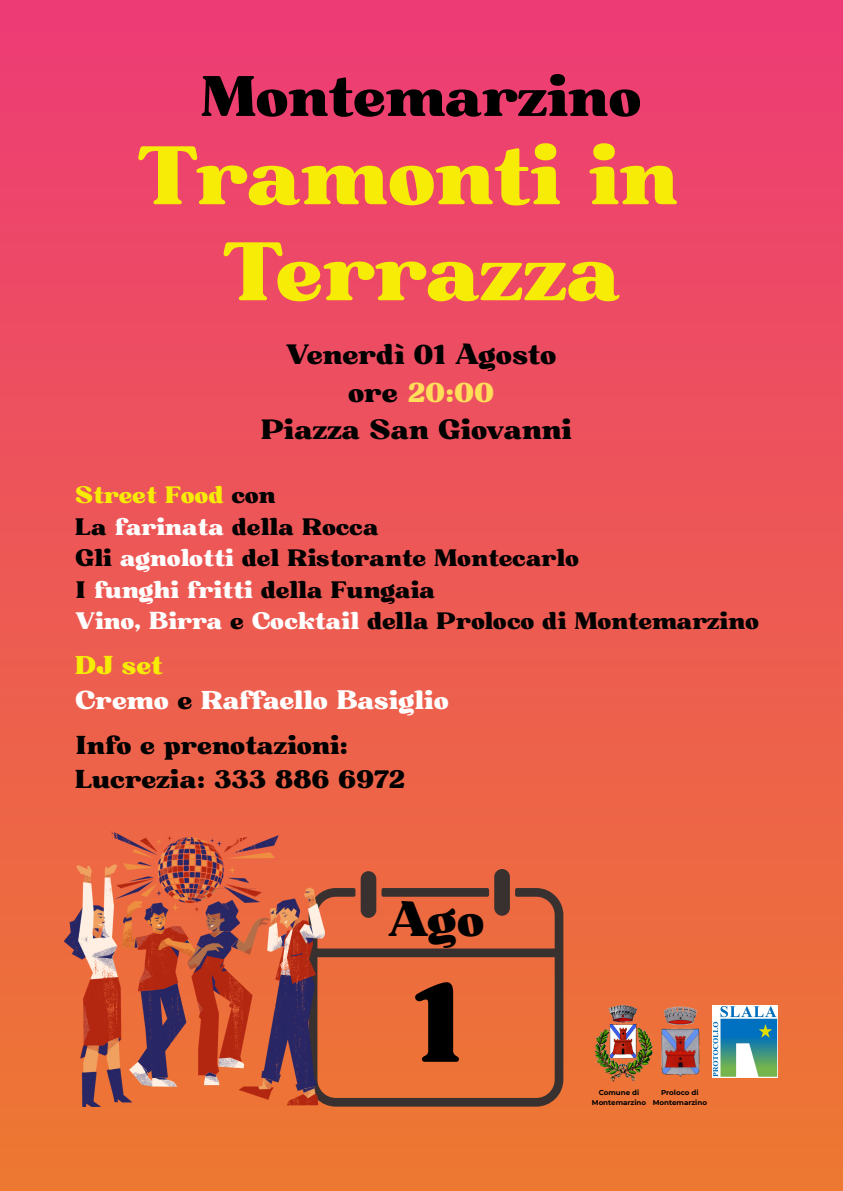
<style>
.page{position:relative;width:843px;height:1191px;background:#fff}
.page>*{position:absolute;margin:0;border:0;box-sizing:border-box;transform-origin:0 0}
.t1{font:110.8px "Bugaki";color:#000}
.t2{font:80px/96px "Bugaki";color:#f6ec05;text-align:center}
.t3{font:55px "Bugaki";color:#000}
.t4{font:45.9px "Bugaki";color:#000}
.t5{font:27px/37.5px "Bugaki";color:#000;text-align:center}
.t6{font:25px/34.5px "Bugaki";color:#000}
.t7{font:25px/34.5px "Bugaki";color:#fff}
.t8{font:23px/31.5px "Bugaki";color:#000}
.t9{font:700 7.1px/9.8px "Montserrat";color:#000;text-align:center}
.s1{color:#ffde59}
.s2{color:#f6ec05}
.s3{color:#fff}
.s4{color:#000}
</style>
<div class="page">
<div style="left:0;top:0;width:841px;height:1190px;background:linear-gradient(to bottom,#ed3b76,#ed7931)"></div>
<svg style="left:325px;top:887px;width:238px;height:219px;background:#d36639"></svg>
<div style="left:360px;top:871px;width:16px;height:46px;background:#38312f;border-radius:8px"></div>
<div style="left:494px;top:868px;width:15px;height:47px;background:#38312f;border-radius:8px"></div>
<svg style="left:65px;top:831px;width:260px;height:275px;background:#bf5d46"></svg>
<img style="left:594px;top:1005px;width:58px;height:77px">
<img style="left:656px;top:1002px;width:47px;height:79px">
<img style="left:712px;top:1005px;width:65px;height:71px">
<p class="t3" style="left:200px;top:62px;width:442px">Montemarzino</p>
<p class="t2" style="left:136px;top:131px;width:543px">Tramonti in<br>Terrazza</p>
<h3 class="t5" style="left:261px;top:337px;width:312px">Venerdì 01 Agosto ore <span class="s1">20:00<br></span>Piazza San Giovanni</h3>
<p class="t8" style="left:75px;top:480px;width:685px"><span class="s2">Street Food</span> con<br>La <span class="s3">farinata</span> della Rocca<br>Gli <span class="s3">agnolotti</span> del Ristorante Montecarlo<br>I <span class="s3">funghi fritti</span> della Fungaia<br><span class="s3">Vino, Birra</span> e <span class="s3">Cocktail</span> della Proloco di Montemarzino</p>
<p class="t7" style="left:75px;top:649px;width:375px"><span class="s2">DJ set<br></span>Cremo <span class="s4">e</span> Raffaello Basiglio</p>
<p class="t6" style="left:75px;top:728px;width:331px">Info e prenotazioni:<br>Lucrezia: 333 886 6972</p>
<h1 class="t4" style="left:387px;top:890px;width:99px">Ago</h1>
<h2 class="t1" style="left:411px;top:953px;width:51px">1</h2>
<p class="t9" style="left:591px;top:1087px;width:56px">Comune di<br>Montemarzino</p>
<h5 class="t9" style="left:661px;top:1087px;width:39px">Proloco di</h5>
<h4 class="t9" style="left:652px;top:1097px;width:56px">Montemarzino</h4>
</div>
